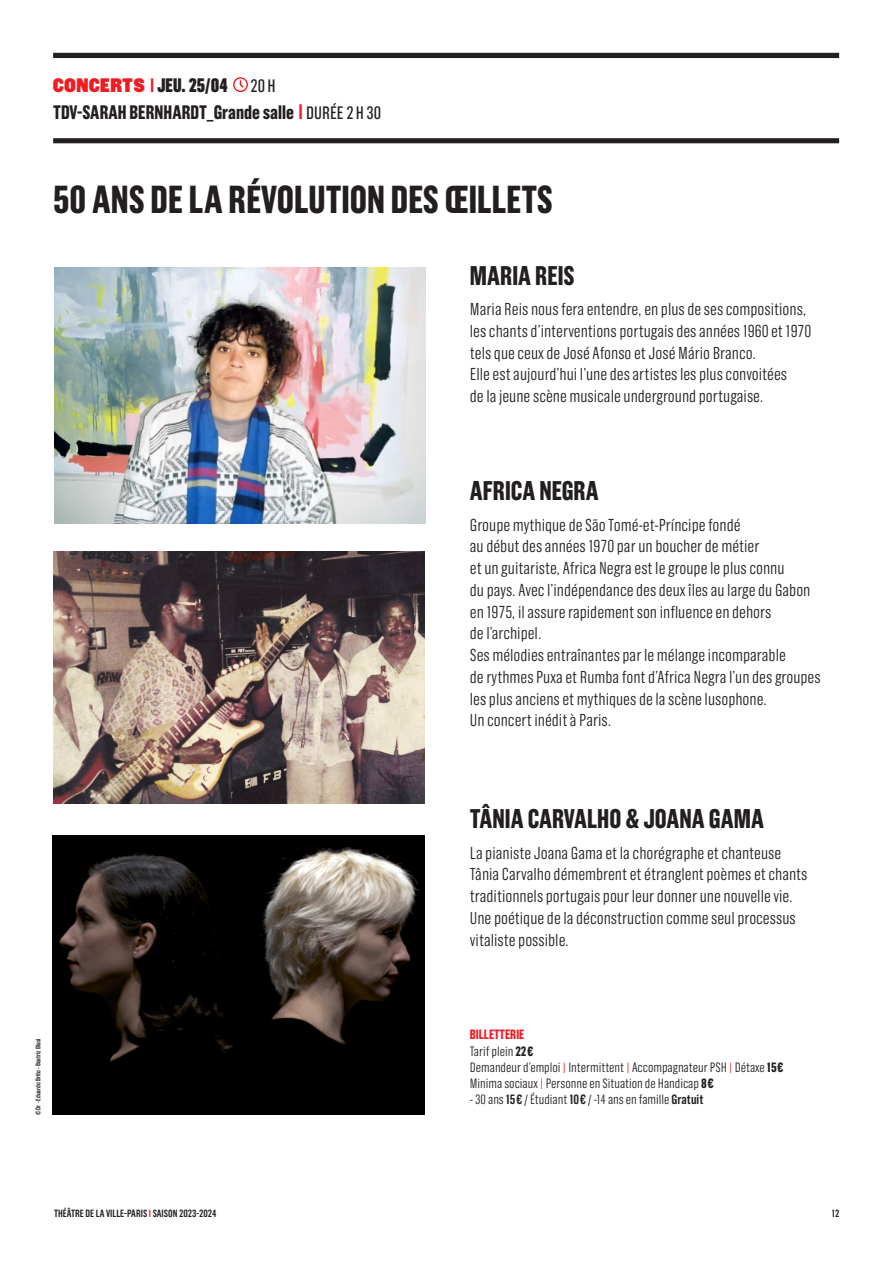
<style>
.page{position:relative;width:893px;height:1263px;background:#fff}
.page>*{position:absolute;margin:0;border:0;box-sizing:border-box;transform-origin:0 0}
.Folio{font:700 39px "Grotzec Cond";color:#231f20}
._04a_BIO_NOM_Bold-c12{font:700 27px "Grotzec Cond";color:#231f20}
.Folio-2{font:700 19.5px/27px "Grotzec Cond";color:#231f20}
.TEXTE{font:300 17.25px/21.8px "Grotzec Cond";color:#231f20}
.Folio-3{font:300 13.5px/16.2px "Grotzec Cond";color:#231f20}
.Folio-4{font:700 13.5px "Grotzec Cond";color:#ee1d23}
.t1{font:600 10.5px "Grotzec Cond";color:#231f20}
.Folio-5{font:600 6.75px "Grotzec Cond";color:#231f20}
.s1{font-family:"Grotzec Poster";font-weight:900;color:#ee1d23}
.s2{font-weight:600;color:#ee1d23}
.s3{font-weight:900}
.s4{font-weight:400;font-size:18px}
.s5{font-weight:600;font-size:21px;color:#ee1d23}
.s6{font-weight:700}
.s7{color:#ee1d23}
.s8{font-weight:600}
</style>
<div class="page">
<div style="left:53px;top:53px;width:786px;height:5px;background:#231f20"></div>
<div style="left:53px;top:138px;width:786px;height:5px;background:#231f20"></div>
<svg style="left:233px;top:77px;width:15px;height:15px"></svg>
<img style="left:53px;top:835px;width:371px;height:280px">
<img style="left:53px;top:551px;width:371px;height:253px">
<img style="left:54px;top:268px;width:371px;height:255px">
<p class="Folio-2" style="left:53px;top:71px;width:329px"><span class="s1">CONCERTS</span> <span class="s2">I</span> <span class="s3">JEU. 25/04</span> <span class="s4">20H<br></span>TDV-SARAH BERNHARDT_Grande salle <span class="s5">I</span> <span class="s4">DURÉE 2 H 30</span></p>
<p class="Folio" style="left:53px;top:176px;width:501px">50 ANS DE LA RÉVOLUTION DES ŒILLETS</p>
<p class="_04a_BIO_NOM_Bold-c12" style="left:470px;top:260px;width:106px">MARIA REIS</p>
<p class="TEXTE" style="left:470px;top:298px;width:343px">Maria Reis nous fera entendre, en plus de ses compositions, les chants d’interventions portugais des années 1960 et 1970</p>
<p class="TEXTE" style="left:470px;top:341px;width:288px">tels que ceux de José Afonso et José Mário Branco.</p>
<p class="TEXTE" style="left:470px;top:363px;width:319px">Elle est aujourd’hui l’une des artistes les plus convoitées</p>
<p class="TEXTE" style="left:470px;top:385px;width:295px">de la jeune scène musicale underground portugaise.</p>
<p class="_04a_BIO_NOM_Bold-c12" style="left:470px;top:475px;width:130px">AFRICA NEGRA</p>
<p class="TEXTE" style="left:470px;top:513px;width:272px">Groupe mythique de São Tomé-et-Príncipe fondé</p>
<p class="TEXTE" style="left:470px;top:535px;width:291px">au début des années 1970 par un boucher de métier</p>
<p class="TEXTE" style="left:470px;top:557px;width:316px">et un guitariste, Africa Negra est le groupe le plus connu</p>
<p class="TEXTE" style="left:470px;top:579px;width:342px">du pays. Avec l’indépendance des deux îles au large du Gabon</p>
<p class="TEXTE" style="left:470px;top:600px;width:303px">en 1975, il assure rapidement son influence en dehors</p>
<p class="TEXTE" style="left:470px;top:622px;width:73px">de l’archipel.</p>
<p class="TEXTE" style="left:470px;top:644px;width:318px">Ses mélodies entraînantes par le mélange incomparable</p>
<p class="TEXTE" style="left:470px;top:666px;width:352px">de rythmes Puxa et Rumba font d’Africa Negra l’un des groupes</p>
<p class="TEXTE" style="left:470px;top:687px;width:298px">les plus anciens et mythiques de la scène lusophone.</p>
<p class="TEXTE" style="left:470px;top:709px;width:143px">Un concert inédit à Paris.</p>
<p class="_04a_BIO_NOM_Bold-c12" style="left:470px;top:803px;width:296px">TÂNIA CARVALHO &amp; JOANA GAMA</p>
<p class="TEXTE" style="left:470px;top:841px;width:313px">La pianiste Joana Gama et la chorégraphe et chanteuse</p>
<p class="TEXTE" style="left:470px;top:863px;width:339px">Tânia Carvalho démembrent et étranglent poèmes et chants traditionnels portugais pour leur donner une nouvelle vie.</p>
<p class="TEXTE" style="left:470px;top:907px;width:327px">Une poétique de la déconstruction comme seul processus</p>
<p class="TEXTE" style="left:470px;top:928px;width:100px">vitaliste possible.</p>
<p class="Folio-5" style="left:34px;top:1115px;width:78px;rotate:-90deg">© Dr - Eduardo Brito - Beatriz Blasi</p>
<p class="Folio-4" style="left:470px;top:1027px;width:56px">BILLETTERIE</p>
<p class="Folio-3" style="left:470px;top:1042px;width:315px">Tarif plein <span class="s6">22€<br></span>Demandeur d’emploi <span class="s7">|</span> Intermittent <span class="s7">|</span> Accompagnateur PSH <span class="s7">|</span> Détaxe <span class="s6">15€<br></span>Minima sociaux <span class="s7">|</span> Personne en Situation de Handicap <span class="s6">8€</span></p>
<p class="Folio-3" style="left:470px;top:1091px;width:235px">- 30 ans <span class="s8">15€</span> / Étudiant <span class="s8">10€</span> / -14 ans en famille <span class="s8">Gratuit</span></p>
<p class="t1" style="left:54px;top:1208px;width:164px">THÉÂTRE DE LA VILLE-PARIS <span class="s7">I</span> SAISON 2023-2024</p>
<p class="t1" style="left:832px;top:1208px;width:9px">12</p>
</div>
